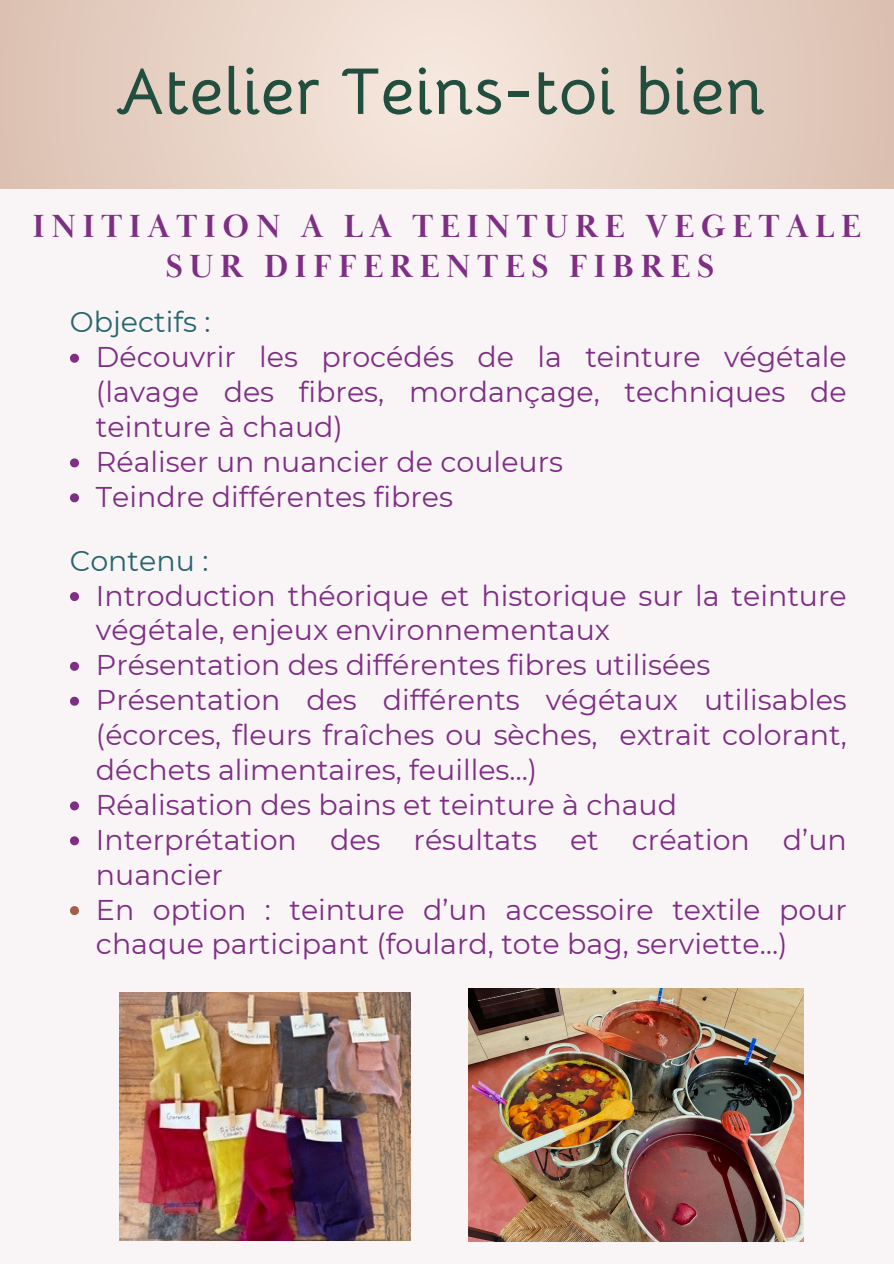
<style>
.page{position:relative;width:894px;height:1264px;background:#fff}
.page>*{position:absolute;margin:0;border:0;box-sizing:border-box;transform-origin:0 0}
.t1{font:700 66px "Bellota";letter-spacing:.005em;color:#214e3f}
.t2{font:700 33px/40.5px "Baskerville Display PT";letter-spacing:.19em;color:#7e2e84;text-align:center}
.t3{font:28.5px/34.8px "Montserrat";color:#7e2e84}
.t4{font:28.5px "Montserrat";color:#28666e}
</style>
<div class="page">
<div style="left:0;top:0;width:893px;height:1263px;background:#f9f4f5"></div>
<svg style="left:0;top:0;width:893px;height:189px;background:#e8d3c7"></svg>
<svg style="left:70px;top:354px;width:9px;height:9px"></svg>
<svg style="left:70px;top:458px;width:9px;height:9px"></svg>
<svg style="left:70px;top:493px;width:9px;height:9px"></svg>
<svg style="left:70px;top:592px;width:9px;height:9px"></svg>
<svg style="left:70px;top:662px;width:9px;height:9px"></svg>
<svg style="left:70px;top:696px;width:9px;height:9px"></svg>
<svg style="left:70px;top:801px;width:9px;height:9px"></svg>
<svg style="left:70px;top:836px;width:9px;height:9px"></svg>
<svg style="left:70px;top:906px;width:9px;height:9px"></svg>
<img style="left:120px;top:992px;width:290px;height:248px">
<img style="left:468px;top:988px;width:335px;height:252px">
<p class="t1" style="left:115px;top:50px;width:651px">Atelier Teins-toi bien</p>
<p class="t2" style="left:33px;top:207px;width:829px">INITIATION A LA TEINTURE VEGETALE<br>SUR DIFFERENTES FIBRES</p>
<p class="t4" style="left:70px;top:305px;width:142px">Objectifs :</p>
<h1 class="t3" style="left:96px;top:339px;width:752px;text-align:justify">Découvrir les procédés de la teinture végétale (lavage des fibres, mordançage, techniques de teinture à chaud)</h1>
<p class="t3" style="left:96px;top:444px;width:468px">Réaliser un nuancier de couleurs</p>
<h2 class="t3" style="left:96px;top:479px;width:358px">Teindre différentes fibres</h2>
<p class="t4" style="left:70px;top:543px;width:140px">Contenu :</p>
<p class="t3" style="left:96px;top:578px;width:752px">Introduction théorique et historique sur la teinture végétale, enjeux environnementaux</p>
<p class="t3" style="left:96px;top:647px;width:616px">Présentation des différentes fibres utilisées</p>
<p class="t3" style="left:96px;top:682px;width:752px;text-align:justify">Présentation des différents végétaux utilisables (écorces, fleurs fraîches ou sèches, extrait colorant, déchets alimentaires, feuilles…)</p>
<p class="t3" style="left:96px;top:787px;width:582px">Réalisation des bains et teinture à chaud</p>
<p class="t3" style="left:96px;top:822px;width:752px">Interprétation des résultats et création d’un nuancier</p>
<p class="t3" style="left:96px;top:892px;width:752px">En option : teinture d’un accessoire textile pour chaque participant (foulard, tote bag, serviette…)</p>
</div>
